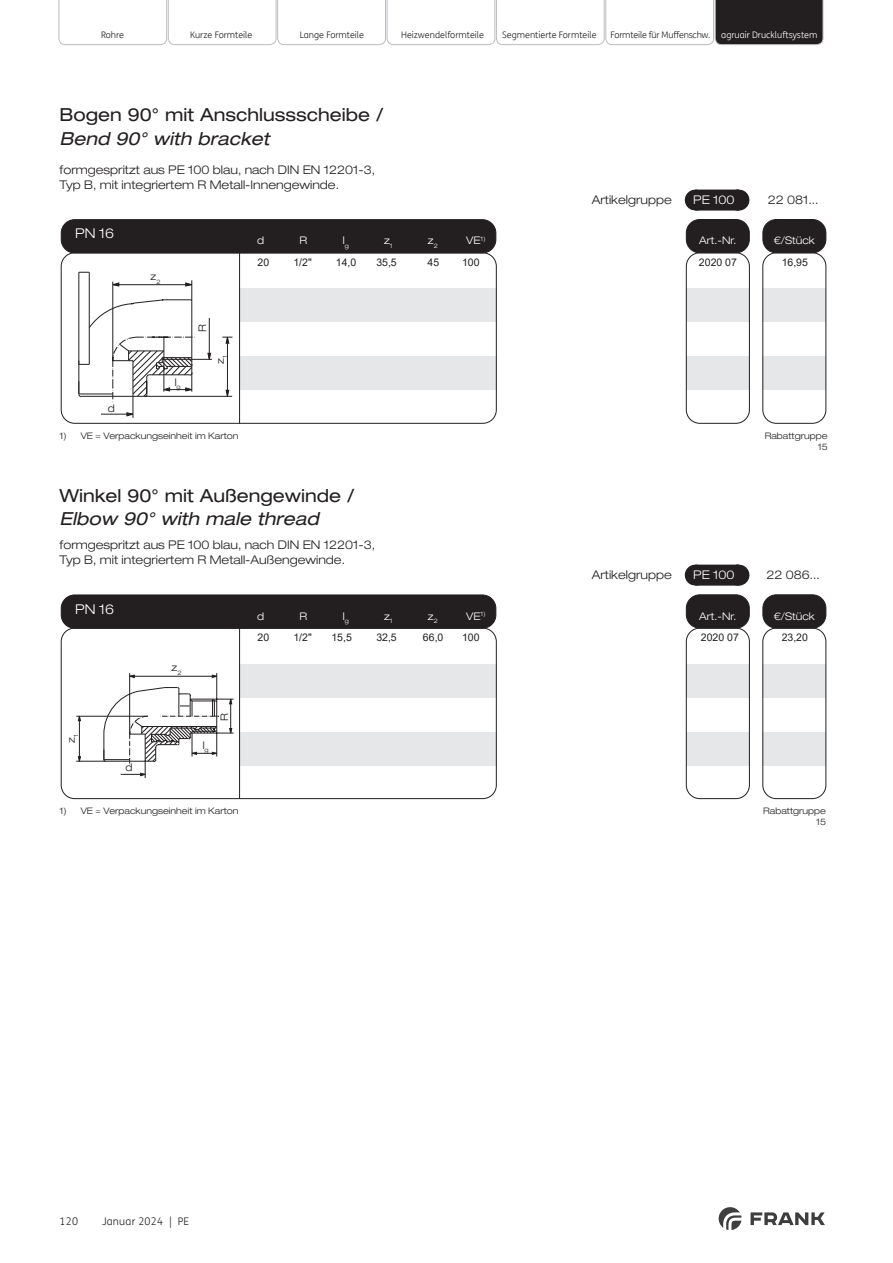
<style>
.page{position:relative;width:893px;height:1263px;background:#fff}
.page>*{position:absolute;margin:0;border:0;box-sizing:border-box;transform-origin:0 0}
.t1{font:expanded 18px "Helvetica Neue LT Pro";color:#231f20}
.t2{font:italic expanded 18px "Helvetica Neue LT Pro";color:#231f20}
.t3{font:300 expanded 13.5px "Helvetica Neue LT Pro";color:#fff}
.t4{font:300 expanded 12px/15px "Helvetica Neue LT Pro";color:#231f20}
.t5{font:300 expanded 12px "Helvetica Neue LT Pro";color:#fff}
.t6{font:10.5px "Arial";color:#231f20}
.t7{font:300 expanded 10.5px "Helvetica Neue LT Pro";color:#fff}
.t8{font:300 10.5px "FS Me Pro";letter-spacing:.02em;color:#231f20}
.t9{font:300 expanded 10.5px "Helvetica Neue LT Pro";color:#231f20}
.t10{font:300 9px "FS Me Pro";color:#231f20}
.t11{font:300 expanded 9px/10.8px "Helvetica Neue LT Pro";color:#231f20;text-align:right}
.t12{font:300 expanded 6.15px "Helvetica Neue LT Pro";color:#fff}
.s1{color:#fff}
</style>
<div class="page">
<svg style="left:719px;top:1207px;width:22px;height:23px"></svg>
<svg style="left:750px;top:1212px;width:75px;height:13px"></svg>
<svg style="left:59px;top:0;width:764px;height:45px"></svg>
<div style="left:686px;top:288px;width:64px;height:34px;background:#e6e7e9"></div>
<div style="left:686px;top:356px;width:64px;height:34px;background:#e6e7e9"></div>
<div style="left:762px;top:288px;width:64px;height:34px;background:#e6e7e9"></div>
<div style="left:762px;top:356px;width:64px;height:34px;background:#e6e7e9"></div>
<div style="left:239px;top:288px;width:258px;height:34px;background:#e6e7e9"></div>
<div style="left:239px;top:356px;width:258px;height:34px;background:#e6e7e9"></div>
<div style="left:695px;top:190px;width:43px;height:21px;background:#231f20"></div>
<svg style="left:717px;top:190px;width:22px;height:21px"></svg>
<div style="left:61px;top:220px;width:435px;height:33px;background:#231f20;border-radius:14px"></div>
<div style="left:61px;top:219px;width:435px;height:34px;border:1px solid #231f20;border-radius:14px"></div>
<div style="left:61px;top:252px;width:436px;height:172px;border:1px solid #231f20;border-radius:14px"></div>
<div style="left:686px;top:219px;width:63px;height:34px;background:#231f20;border-radius:14px"></div>
<div style="left:686px;top:219px;width:64px;height:34px;border:1px solid #231f20;border-radius:14px"></div>
<div style="left:763px;top:219px;width:63px;height:34px;background:#231f20;border-radius:14px"></div>
<div style="left:762px;top:219px;width:64px;height:34px;border:1px solid #231f20;border-radius:14px"></div>
<div style="left:686px;top:252px;width:64px;height:172px;border:1px solid #231f20;border-radius:14px"></div>
<div style="left:762px;top:252px;width:64px;height:172px;border:1px solid #231f20;border-radius:14px"></div>
<hr style="left:239px;top:220px;width:1px;height:204px;background:#231f20">
<div style="left:686px;top:664px;width:64px;height:33px;background:#e6e7e9"></div>
<div style="left:686px;top:732px;width:64px;height:33px;background:#e6e7e9"></div>
<div style="left:762px;top:664px;width:64px;height:33px;background:#e6e7e9"></div>
<div style="left:762px;top:732px;width:64px;height:33px;background:#e6e7e9"></div>
<div style="left:239px;top:664px;width:258px;height:33px;background:#e6e7e9"></div>
<div style="left:239px;top:732px;width:258px;height:33px;background:#e6e7e9"></div>
<div style="left:695px;top:565px;width:43px;height:21px;background:#231f20"></div>
<svg style="left:717px;top:565px;width:22px;height:21px"></svg>
<div style="left:61px;top:595px;width:435px;height:33px;background:#231f20;border-radius:14px"></div>
<div style="left:61px;top:595px;width:435px;height:34px;border:1px solid #231f20;border-radius:14px"></div>
<div style="left:61px;top:628px;width:436px;height:171px;border:1px solid #231f20;border-radius:14px"></div>
<div style="left:686px;top:595px;width:63px;height:33px;background:#231f20;border-radius:14px"></div>
<div style="left:686px;top:594px;width:64px;height:34px;border:1px solid #231f20;border-radius:14px"></div>
<div style="left:763px;top:595px;width:63px;height:33px;background:#231f20;border-radius:14px"></div>
<div style="left:762px;top:594px;width:64px;height:34px;border:1px solid #231f20;border-radius:14px"></div>
<div style="left:686px;top:628px;width:64px;height:171px;border:1px solid #231f20;border-radius:14px"></div>
<div style="left:762px;top:628px;width:64px;height:171px;border:1px solid #231f20;border-radius:14px"></div>
<hr style="left:239px;top:596px;width:1px;height:203px;background:#231f20">
<hr style="left:144px;top:396px;width:88px;height:1px;background:#231f20">
<hr style="left:227px;top:337px;width:1px;height:59px;background:#231f20">
<svg style="left:222px;top:337px;width:10px;height:6px"></svg>
<svg style="left:226px;top:390px;width:3px;height:7px"></svg>
<svg style="left:78px;top:272px;width:134px;height:146px"></svg>
<hr style="left:76px;top:716px;width:72px;height:1px;background:#231f20">
<hr style="left:76px;top:761px;width:30px;height:1px;background:#231f20">
<hr style="left:79px;top:716px;width:1px;height:45px;background:#231f20">
<svg style="left:103px;top:673px;width:131px;height:105px"></svg>
<p class="t10" style="left:101px;top:29px;width:24px">Rohre</p>
<p class="t10" style="left:190px;top:29px;width:64px">Kurze Formteile</p>
<p class="t10" style="left:300px;top:29px;width:66px">Lange Formteile</p>
<p class="t10" style="left:401px;top:29px;width:84px">Heizwendelformteile</p>
<p class="t10" style="left:502px;top:29px;width:96px">Segmentierte Formteile</p>
<p class="t10" style="left:611px;top:29px;width:208px">Formteile für Muffenschw. <span class="s1">agruair Druckluftsystem</span></p>
<h1 class="t1" style="left:60px;top:103px;width:326px">Bogen 90° mit Anschlussscheibe /</h1>
<h1 class="t2" style="left:60px;top:127px;width:211px">Bend 90° with bracket</h1>
<p class="t4" style="left:60px;top:162px;width:317px">formgespritzt aus PE 100 blau, nach DIN EN 12201-3,<br>Typ B, mit integriertem R Metall-Innengewinde.</p>
<p class="t4" style="left:592px;top:192px;width:82px">Artikelgruppe</p>
<p class="t5" style="left:693px;top:192px;width:43px">PE 100</p>
<p class="t4" style="left:768px;top:192px;width:52px">22 081...</p>
<p class="t3" style="left:75px;top:225px;width:41px">PN 16</p>
<p class="t9" style="left:108px;top:401px;width:9px">d</p>
<p class="t9" style="left:151px;top:270px;width:11px">z<sub>2</sub></p>
<p class="t9" style="left:175px;top:375px;width:8px">l<sub>g</sub></p>
<p class="t9" style="left:196px;top:332px;width:9px;rotate:-90deg">R</p>
<p class="t9" style="left:214px;top:364px;width:10px;rotate:-90deg">z<sub>1</sub></p>
<p class="t11" style="left:60px;top:430px;width:180px">1) VE = Verpackungseinheit im Karton</p>
<p class="t7" style="left:428px;top:234px;width:11px">z<sub>2</sub></p>
<p class="t7" style="left:466px;top:234px;width:21px">VE<sup>1)</sup></p>
<p class="t7" style="left:257px;top:234px;width:9px">d</p>
<p class="t7" style="left:299px;top:234px;width:9px">R</p>
<p class="t7" style="left:343px;top:234px;width:8px">l<sub>g</sub></p>
<p class="t7" style="left:384px;top:234px;width:7px">z</p>
<p class="t7" style="left:699px;top:234px;width:39px">Art.-Nr.</p>
<p class="t7" style="left:774px;top:234px;width:43px">€/Stück</p>
<p class="t12" style="left:390px;top:242px;width:4px">1</p>
<p class="t6" style="left:257px;top:255px;width:13px">20</p>
<p class="t6" style="left:293px;top:255px;width:20px">1/2"</p>
<p class="t6" style="left:336px;top:255px;width:22px">14,0</p>
<p class="t6" style="left:376px;top:255px;width:22px">35,5</p>
<p class="t6" style="left:428px;top:255px;width:13px">45</p>
<p class="t6" style="left:462px;top:255px;width:19px">100</p>
<p class="t6" style="left:699px;top:255px;width:39px">2020 07</p>
<p class="t6" style="left:782px;top:255px;width:28px">16,95</p>
<p class="t11" style="left:765px;top:430px;width:64px">Rabattgruppe<br>15</p>
<h1 class="t1" style="left:60px;top:484px;width:296px">Winkel 90° mit Außengewinde /</h1>
<h1 class="t2" style="left:60px;top:507px;width:261px">Elbow 90° with male thread</h1>
<p class="t4" style="left:60px;top:537px;width:317px">formgespritzt aus PE 100 blau, nach DIN EN 12201-3,<br>Typ B, mit integriertem R Metall-Außengewinde.</p>
<p class="t4" style="left:592px;top:567px;width:82px">Artikelgruppe</p>
<p class="t5" style="left:693px;top:567px;width:43px">PE 100</p>
<p class="t4" style="left:766px;top:567px;width:55px">22 086...</p>
<p class="t3" style="left:75px;top:601px;width:41px">PN 16</p>
<p class="t9" style="left:65px;top:743px;width:10px;rotate:-90deg">z<sub>1</sub></p>
<p class="t9" style="left:126px;top:761px;width:9px">d</p>
<p class="t9" style="left:172px;top:661px;width:11px">z<sub>2</sub></p>
<p class="t9" style="left:203px;top:738px;width:8px">l<sub>g</sub></p>
<p class="t9" style="left:218px;top:721px;width:9px;rotate:-90deg">R</p>
<p class="t11" style="left:60px;top:805px;width:180px">1) VE = Verpackungseinheit im Karton</p>
<p class="t7" style="left:428px;top:609px;width:11px">z<sub>2</sub></p>
<p class="t7" style="left:466px;top:609px;width:21px">VE<sup>1)</sup></p>
<p class="t7" style="left:257px;top:609px;width:9px">d</p>
<p class="t7" style="left:299px;top:609px;width:9px">R</p>
<p class="t7" style="left:343px;top:609px;width:8px">l<sub>g</sub></p>
<p class="t7" style="left:384px;top:609px;width:7px">z</p>
<p class="t7" style="left:699px;top:609px;width:39px">Art.-Nr.</p>
<p class="t7" style="left:774px;top:609px;width:43px">€/Stück</p>
<p class="t12" style="left:390px;top:617px;width:4px">1</p>
<p class="t6" style="left:257px;top:630px;width:13px">20</p>
<p class="t6" style="left:293px;top:630px;width:20px">1/2"</p>
<p class="t6" style="left:331px;top:630px;width:22px">15,5</p>
<p class="t6" style="left:376px;top:630px;width:22px">32,5</p>
<p class="t6" style="left:423px;top:630px;width:22px">66,0</p>
<p class="t6" style="left:462px;top:630px;width:19px">100</p>
<p class="t6" style="left:701px;top:630px;width:39px">2020 07</p>
<p class="t6" style="left:782px;top:630px;width:28px">23,20</p>
<p class="t11" style="left:763px;top:806px;width:64px">Rabattgruppe<br>15</p>
<p class="t8" style="left:60px;top:1214px;width:20px">120</p>
<p class="t8" style="left:102px;top:1214px;width:89px">Januar 2024 | PE</p>
</div>
